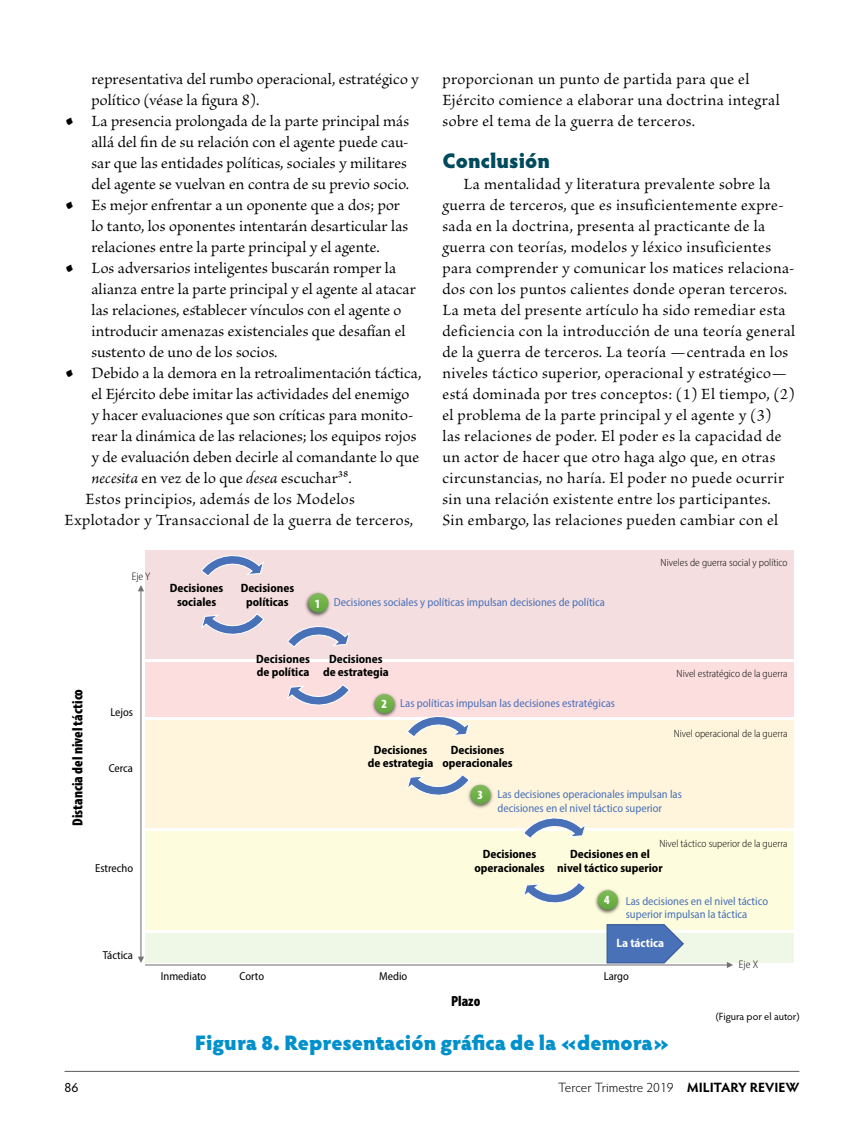
<style>
.page{position:relative;width:864px;height:1134px;background:#fff}
.page>*{position:absolute;margin:0;border:0;box-sizing:border-box;transform-origin:0 0}
.t1{font:900 21px "Hypatia Sans Pro";letter-spacing:-.005em;color:#0090cc}
.t2{font:900 21px "Hypatia Sans Pro";color:#004a5d}
.t3{font:16.5px/21px "Brioso Pro";letter-spacing:.015em;color:#000}
.t4{font:900 condensed 14.7px "Myriad Pro";color:#000}
.t5{font:300 13.5px "Hypatia Sans Pro";letter-spacing:-.005em;color:#000}
.t6{font:13.5px "Hypatia Sans Pro";color:#000}
.t7{font:900 condensed 12.6px "Myriad Pro";color:#fff}
.t8{font:700 semi-condensed 12px/13.6px "Myriad Pro";color:#000;text-align:center}
.t9{font:700 semi-condensed 12px "Myriad Pro";color:#fff}
.t10{font:semi-condensed 11.55px/13.6px "Myriad Pro";color:#4971b8}
.t11{font:semi-condensed 11.55px "Myriad Pro";color:#000}
.t12{font:300 semi-condensed 10.95px "Myriad Pro";color:#000}
.t13{font:300 semi-condensed 10.5px "Myriad Pro";color:#000}
.t14{font:10.5px "Hypatia Sans Pro";color:#000}
.s1{font-size:28.8px}
.s2{font-style:italic}
.s3{font-weight:700}
</style>
<div class="page">
<hr style="left:65px;top:1071px;width:734px;height:1px;background:#58595b">
<div style="left:145px;top:720px;width:649px;height:108px;background:#fef5dc"></div>
<div style="left:145px;top:662px;width:649px;height:55px;background:#fcdedf"></div>
<div style="left:145px;top:550px;width:649px;height:109px;background:#f5dedf"></div>
<hr style="left:140px;top:590px;width:1px;height:368px;background:#767171">
<svg style="left:138px;top:957px;width:6px;height:6px"></svg>
<svg style="left:138px;top:585px;width:6px;height:6px"></svg>
<hr style="left:145px;top:964px;width:583px;height:2px;background:#767171">
<svg style="left:727px;top:963px;width:6px;height:5px"></svg>
<svg style="left:201px;top:613px;width:63px;height:22px"></svg>
<svg style="left:201px;top:555px;width:63px;height:22px"></svg>
<svg style="left:287px;top:684px;width:63px;height:22px"></svg>
<svg style="left:287px;top:626px;width:63px;height:22px"></svg>
<div style="left:145px;top:933px;width:649px;height:30px;background:#eff7e6"></div>
<div style="left:145px;top:831px;width:649px;height:99px;background:#fdfcdc"></div>
<img style="left:305px;top:592px;width:25px;height:25px">
<svg style="left:308px;top:593px;width:21px;height:20px"></svg>
<img style="left:372px;top:693px;width:25px;height:24px">
<svg style="left:375px;top:694px;width:19px;height:20px"></svg>
<svg style="left:407px;top:774px;width:63px;height:22px"></svg>
<svg style="left:407px;top:716px;width:63px;height:21px"></svg>
<img style="left:465px;top:782px;width:1px;height:14px">
<img style="left:466px;top:781px;width:27px;height:27px">
<svg style="left:470px;top:785px;width:20px;height:19px"></svg>
<svg style="left:523px;top:882px;width:63px;height:22px"></svg>
<svg style="left:523px;top:817px;width:63px;height:22px"></svg>
<img style="left:595px;top:889px;width:25px;height:25px">
<svg style="left:598px;top:890px;width:20px;height:20px"></svg>
<svg style="left:606px;top:924px;width:78px;height:40px;background:#6083bc"></svg>
<p class="t3" style="left:92px;top:69px;width:329px">representativa del rumbo operacional, estratégico y político (véase la figura 8).</p>
<p class="t3" style="left:92px;top:111px;width:319px;text-indent:-27px"><span class="s1">•</span> La presencia prolongada de la parte principal más allá del fin de su relación con el agente puede cau&shy;sar que las entidades políticas, sociales y militares del agente se vuelvan en contra de su previo socio.</p>
<p class="t3" style="left:92px;top:195px;width:318px;text-indent:-27px"><span class="s1">•</span> Es mejor enfrentar a un oponente que a dos; por lo tanto, los oponentes intentarán desarticular las relaciones entre la parte principal y el agente.</p>
<p class="t3" style="left:92px;top:258px;width:326px;text-indent:-27px"><span class="s1">•</span> Los adversarios inteligentes buscarán romper la alianza entre la parte principal y el agente al atacar las relaciones, establecer vínculos con el agente o introducir amenazas existenciales que desafían el sustento de uno de los socios.</p>
<p class="t3" style="left:64px;top:363px;width:358px"><span class="s1">•</span> Debido a la demora en la retroalimentación táctica,</p>
<p class="t3" style="left:92px;top:384px;width:319px">el Ejército debe imitar las actividades del enemigo</p>
<p class="t3" style="left:92px;top:405px;width:324px">y hacer evaluaciones que son críticas para monito-</p>
<p class="t3" style="left:92px;top:426px;width:326px">rear la dinámica de las relaciones; los equipos rojos</p>
<p class="t3" style="left:92px;top:447px;width:329px">y de evaluación deben decirle al comandante lo que</p>
<p class="t3" style="left:92px;top:468px;width:262px"><span class="s2">necesita</span> en vez de lo que <span class="s2">desea</span> escuchar38.</p>
<p class="t3" style="left:86px;top:489px;width:271px">Estos principios, además de los Modelos</p>
<p class="t3" style="left:65px;top:510px;width:350px">Explotador y Transaccional de la guerra de terceros,</p>
<p class="t3" style="left:443px;top:69px;width:339px">proporcionan un punto de partida para que el<br>Ejército comience a elaborar una doctrina integral sobre el tema de la guerra de terceros.</p>
<p class="t2" style="left:442px;top:145px;width:109px">Conclusión</p>
<p class="t3" style="left:442px;top:174px;width:354px;text-indent:21px">La mentalidad y literatura prevalente sobre la guerra de terceros, que es insuficientemente expre&shy;sada en la doctrina, presenta al practicante de la guerra con teorías, modelos y léxico insuficientes para comprender y comunicar los matices relaciona&shy;dos con los puntos calientes donde operan terceros.<br>La meta del presente artículo ha sido remediar esta deficiencia con la introducción de una teoría general de la guerra de terceros. La teoría —centrada en los niveles táctico superior, operacional y estratégico— está dominada por tres conceptos: (1) El tiempo, (2) el problema de la parte principal y el agente y (3)<br>las relaciones de poder. El poder es la capacidad de un actor de hacer que otro haga algo que, en otras circunstancias, no haría. El poder no puede ocurrir sin una relación existente entre los participantes.<br>Sin embargo, las relaciones pueden cambiar con el</p>
<p class="t13" style="left:661px;top:557px;width:129px">Niveles de guerra social y político</p>
<p class="t12" style="left:132px;top:570px;width:20px">Eje Y</p>
<p class="t8" style="left:170px;top:581px;width:55px">Decisiones sociales</p>
<p class="t8" style="left:241px;top:581px;width:55px">Decisiones políticas</p>
<p class="t7" style="left:315px;top:595px;width:7px">1</p>
<p class="t10" style="left:334px;top:595px;width:272px">Decisiones sociales y políticas impulsan decisiones de política</p>
<p class="t4" style="left:68px;top:826px;width:138px;rotate:-90deg">Distancia del nivel táctico</p>
<p class="t11" style="left:110px;top:705px;width:24px">Lejos</p>
<p class="t11" style="left:109px;top:761px;width:26px">Cerca</p>
<p class="t11" style="left:95px;top:861px;width:39px">Estrecho</p>
<p class="t11" style="left:103px;top:948px;width:32px">Táctica</p>
<p class="t8" style="left:256px;top:652px;width:55px;text-align:left">Decisiones de política</p>
<p class="t8" style="left:323px;top:652px;width:67px">Decisiones de estrategia</p>
<p class="t7" style="left:382px;top:696px;width:7px">2</p>
<p class="t10" style="left:400px;top:696px;width:216px">Las políticas impulsan las decisiones estratégicas</p>
<p class="t8" style="left:368px;top:743px;width:67px">Decisiones de estrategia</p>
<p class="t8" style="left:442px;top:743px;width:72px">Decisiones operacionales</p>
<p class="t13" style="left:677px;top:667px;width:113px">Nivel estratégico de la guerra</p>
<p class="t13" style="left:674px;top:727px;width:115px">Nivel operacional de la guerra</p>
<p class="t7" style="left:478px;top:787px;width:7px">3</p>
<p class="t10" style="left:497px;top:787px;width:186px">Las decisiones operacionales impulsan las decisiones en el nivel táctico superior</p>
<p class="t13" style="left:659px;top:838px;width:130px">Nivel táctico superior de la guerra</p>
<p class="t8" style="left:474px;top:847px;width:72px">Decisiones operacionales</p>
<p class="t8" style="left:557px;top:847px;width:107px">Decisiones en el nivel táctico superior</p>
<p class="t7" style="left:604px;top:891px;width:7px">4</p>
<p class="t10" style="left:626px;top:894px;width:144px">Las decisiones en el nivel táctico superior impulsan la táctica</p>
<p class="t9" style="left:616px;top:936px;width:49px">La táctica</p>
<p class="t11" style="left:161px;top:969px;width:47px">Inmediato</p>
<p class="t11" style="left:240px;top:969px;width:26px">Corto</p>
<p class="t11" style="left:379px;top:969px;width:30px">Medio</p>
<p class="t11" style="left:604px;top:969px;width:27px">Largo</p>
<p class="t4" style="left:451px;top:992px;width:31px">Plazo</p>
<p class="t1" style="left:195px;top:1027px;width:476px">Figura 8. Representación gráfica de la «demora»</p>
<p class="t12" style="left:739px;top:958px;width:21px">Eje X</p>
<p class="t14" style="left:716px;top:1009px;width:85px">(Figura por el autor)</p>
<p class="t6" style="left:64px;top:1078px;width:15px">86</p>
<p class="t5" style="left:558px;top:1079px;width:243px">Tercer Trimestre 2019 <span class="s3">MILITARY REVIEW</span></p>
</div>
